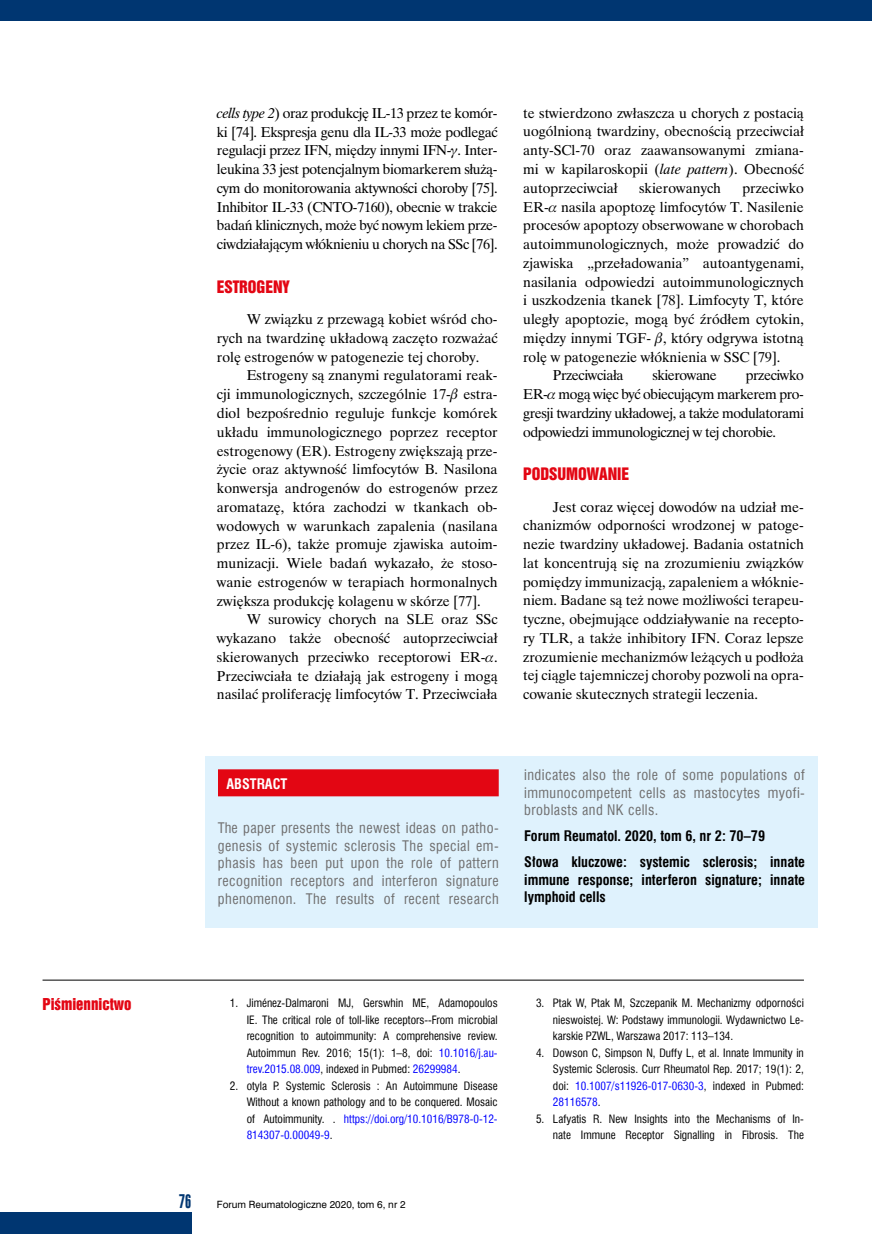
<style>
.page{position:relative;width:872px;height:1234px;background:#fff}
.page>*{position:absolute;margin:0;border:0;box-sizing:border-box;transform-origin:0 0}
.t1{font:18px "Swis 924 EU";color:#003671}
.t2{font:15.75px "Swis 921 EU";color:#e30613}
.t3{font:15px "Swis 921 EU";color:#e30613}
.t4{font:14.25px/18.8px "Time Ibis EE";color:#000;text-align:justify}
.t5{font:14.25px/17.5px "Swis 721 Cn EU";letter-spacing:.03em;color:#706f6f;text-align:justify}
.t6{font:700 14.25px/26.1px "Swis 721 Cn EU";color:#000}
.t7{font:14.25px "Time Ibis EE";letter-spacing:-.03em;color:#000}
.t8{font:700 14.25px "Swis 721 Cn EU";color:#fff}
.t9{font:11.25px/16.5px "Swis 721 Cn EU";color:#000;text-align:justify}
.t10{font:9.3px "Swis 721 PL";color:#000}
.s1{font-style:italic}
.s2{color:#00f}
</style>
<div class="page">
<div style="left:0;top:0;width:872px;height:21px;background:#003671"></div>
<div style="left:0;top:1212px;width:191px;height:21px;background:#003671"></div>
<hr style="left:43px;top:979px;width:761px;height:1px;background:#000">
<div style="left:205px;top:756px;width:612px;height:171px;background:#dff2fd"></div>
<div style="left:218px;top:769px;width:281px;height:27px;background:#e30613"></div>
<p class="t4" style="left:217px;top:103px;width:282px"><span class="s1">cells type 2</span>) oraz produkcję IL-13 przez te komór&shy;ki [74]. Ekspresja genu dla IL-33 może podlegać regulacji przez IFN, między innymi IFN- . Inter&shy;leukina 33 jest potencjalnym biomarkerem służą&shy;cym do monitorowania aktywności choroby [75].<br>Inhibitor IL-33 (CNTO-7160), obecnie w trakcie badań klinicznych, może być nowym lekiem prze&shy;ciwdziałającym włóknieniu u chorych na SSc [76].</p>
<p class="t2" style="left:217px;top:276px;width:74px">ESTROGENY</p>
<p class="t4" style="left:217px;top:309px;width:282px;text-indent:30px">W związku z przewagą kobiet wśród cho&shy;rych na twardzinę układową zaczęto rozważać rolę estrogenów w patogenezie tej choroby.</p>
<p class="t4" style="left:217px;top:366px;width:282px;text-indent:30px">Estrogeny są znanymi regulatorami reak&shy;cji immunologicznych, szczególnie 17- estra&shy;diol bezpośrednio reguluje funkcje komórek układu immunologicznego poprzez receptor estrogenowy (ER). Estrogeny zwiększają prze&shy;życie oraz aktywność limfocytów B. Nasilona konwersja androgenów do estrogenów przez aromatazę, która zachodzi w tkankach ob&shy;wodowych w warunkach zapalenia (nasilana przez IL-6), także promuje zjawiska autoim&shy;munizacji. Wiele badań wykazało, że stoso&shy;wanie estrogenów w terapiach hormonalnych zwiększa produkcję kolagenu w skórze [77].</p>
<p class="t4" style="left:217px;top:610px;width:282px;text-indent:30px">W surowicy chorych na SLE oraz SSc wykazano także obecność autoprzeciwciał skierowanych przeciwko receptorowi ER- .<br>Przeciwciała te działają jak estrogeny i mogą nasilać proliferację limfocytów T. Przeciwciała</p>
<p class="t4" style="left:523px;top:103px;width:282px">te stwierdzono zwłaszcza u chorych z postacią uogólnioną twardziny, obecnością przeciwciał anty-SCl-70 oraz zaawansowanymi zmiana&shy;mi w kapilaroskopii (<span class="s1">late pattern</span>). Obecność autoprzeciwciał</p>
<p class="t4" style="left:639px;top:178px;width:83px">skierowanych</p>
<p class="t4" style="left:742px;top:178px;width:63px">przeciwko</p>
<p class="t4" style="left:523px;top:197px;width:282px">ER- nasila apoptozę limfocytów T. Nasilenie</p>
<p class="t4" style="left:523px;top:216px;width:282px">procesów apoptozy obserwowane w chorobach</p>
<p class="t4" style="left:523px;top:234px;width:282px">autoimmunologicznych, może prowadzić do</p>
<p class="t4" style="left:523px;top:253px;width:282px">zjawiska „przeładowania” autoantygenami,</p>
<p class="t4" style="left:523px;top:272px;width:282px">nasilania odpowiedzi autoimmunologicznych</p>
<p class="t4" style="left:523px;top:291px;width:282px">i uszkodzenia tkanek [78]. Limfocyty T, które</p>
<p class="t4" style="left:523px;top:309px;width:282px">uległy apoptozie, mogą być źródłem cytokin,</p>
<p class="t4" style="left:523px;top:328px;width:282px">między innymi TGF- , który odgrywa istotną</p>
<p class="t4" style="left:523px;top:347px;width:258px">rolę w patogenezie włóknienia w SSC [79].</p>
<p class="t7" style="left:553px;top:366px;width:72px">Przeciwciała</p>
<p class="t7" style="left:652px;top:366px;width:66px">skierowane</p>
<p class="t4" style="left:523px;top:366px;width:282px;text-indent:223px">przeciwko ER- mogą więc być obiecującym markerem pro&shy;gresji twardziny układowej, a także modulatorami odpowiedzi immunologicznej w tej chorobie.</p>
<p class="t2" style="left:523px;top:463px;width:107px">PODSUMOWANIE</p>
<p class="t4" style="left:523px;top:497px;width:282px;text-indent:30px">Jest coraz więcej dowodów na udział me&shy;chanizmów odporności wrodzonej w patoge&shy;nezie twardziny układowej. Badania ostatnich lat koncentrują się na zrozumieniu związków pomiędzy immunizacją, zapaleniem a włóknie&shy;niem. Badane są też nowe możliwości terapeu&shy;tyczne, obejmujące oddziaływanie na recepto&shy;ry TLR, a także inhibitory IFN. Coraz lepsze zrozumienie mechanizmów leżących u podłoża tej ciągle tajemniczej choroby pozwoli na opra&shy;cowanie skutecznych strategii leczenia.</p>
<p class="t8" style="left:226px;top:774px;width:62px">ABSTRACT</p>
<p class="t5" style="left:218px;top:819px;width:282px">The paper presents the newest ideas on patho&shy;genesis of systemic sclerosis The special em&shy;phasis has been put upon the role of pattern recognition receptors and interferon signature phenomenon. The results of recent research</p>
<p class="t5" style="left:524px;top:765px;width:282px">indicates also the role of some populations of immunocompetent cells as mastocytes myofi&shy;broblasts and NK cells.</p>
<p class="t6" style="left:524px;top:823px;width:282px">Forum Reumatol. 2020, tom 6, nr 2: 70–79<br>Słowa kluczowe: systemic sclerosis; innate</p>
<p class="t6" style="left:524px;top:871px;width:282px;line-height:17.5px">immune response; interferon signature; innate lymphoid cells</p>
<p class="t3" style="left:43px;top:994px;width:90px">Piśmiennictwo</p>
<p class="t9" style="left:247px;top:994px;width:252px;text-indent:-17px">1. Jiménez-Dalmaroni MJ, Gerswhin ME, Adamopoulos IE. The critical role of toll-like receptors--From microbial recognition to autoimmunity: A comprehensive review.<br>Autoimmun Rev. 2016; 15(1): 1–8, doi: <span class="s2">10.1016/j.au&shy;trev.2015.08.009</span>, indexed in Pubmed: <span class="s2">26299984</span>.</p>
<p class="t9" style="left:247px;top:1077px;width:252px;text-indent:-17px">2. otyla P. Systemic Sclerosis : An Autoimmune Disease Without a known pathology and to be conquered. Mosaic of Autoimmunity. . <span class="s2">https://doi.org/10.1016/B978-0-12- 814307-0.00049-9</span>.</p>
<p class="t1" style="left:179px;top:1189px;width:14px">76</p>
<p class="t10" style="left:217px;top:1198px;width:190px">Forum Reumatologiczne 2020, tom 6, nr 2</p>
<p class="t9" style="left:553px;top:994px;width:252px;text-indent:-17px">3. Ptak W, Ptak M, Szczepanik M. Mechanizmy odporności nieswoistej. W: Podstawy immunologii. Wydawnictwo Le&shy;karskie PZWL, Warszawa 2017: 113–134.</p>
<p class="t9" style="left:553px;top:1044px;width:252px;text-indent:-17px">4. Dowson C, Simpson N, Duffy L, et al. Innate Immunity in Systemic Sclerosis. Curr Rheumatol Rep. 2017; 19(1): 2, doi: <span class="s2">10.1007/s11926-017-0630-3</span>, indexed in Pubmed:<br><span class="s2">28116578</span>.</p>
<p class="t9" style="left:536px;top:1110px;width:269px;text-align:right">5. Lafyatis R. New Insights into the Mechanisms of In&shy;nate Immune Receptor Signalling in Fibrosis. The</p>
</div>
